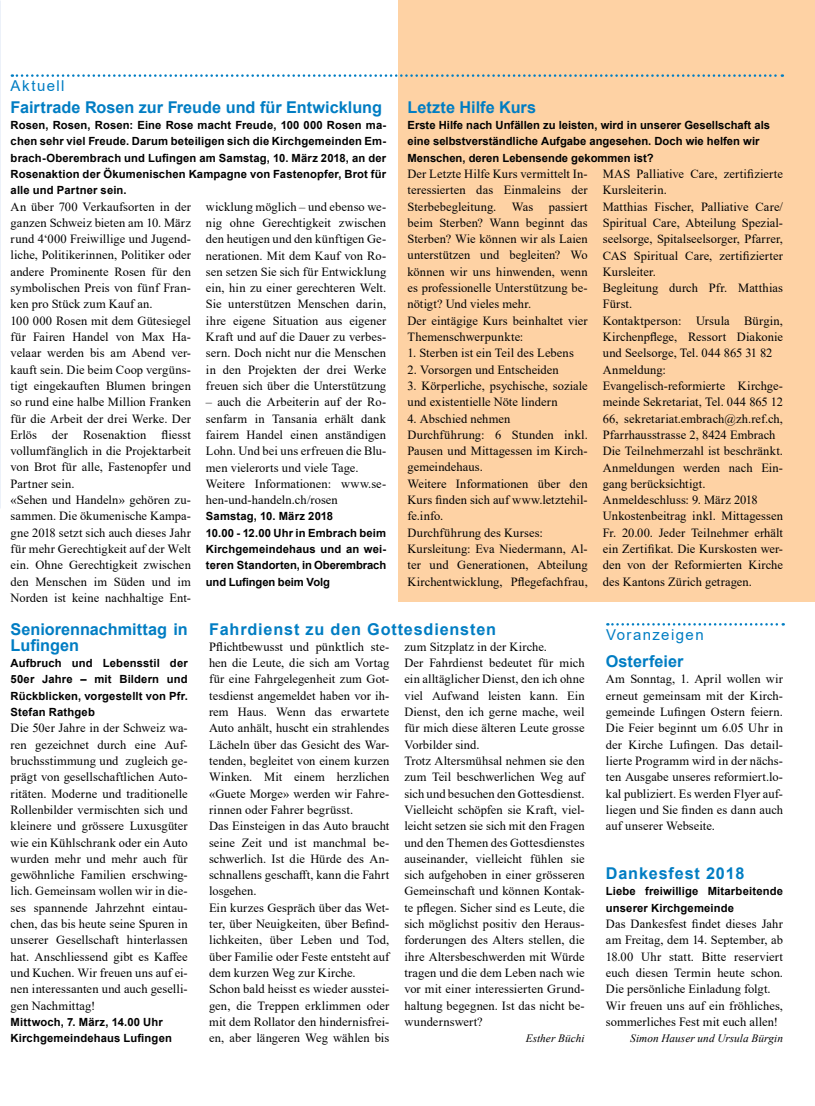
<style>
.page{position:relative;width:815px;height:1106px;background:#fff}
.page>*{position:absolute;margin:0;border:0;box-sizing:border-box;transform-origin:0 0}
.t1{font:700 16.25px/16.2px "Arial";letter-spacing:.005em;color:#007dc3}
.t2{font:700 16.25px "Arial";letter-spacing:.05em;color:#007dc3}
.t3{font:15px "Arial";letter-spacing:.095em;color:#007dc3}
.t4{font:12.5px/16.2px "Times New Roman";letter-spacing:.005em;color:#000}
.t5{font:700 11.25px/16.2px "Arial";letter-spacing:.01em;color:#000}
.t6{font:italic 11.25px "Times New Roman";letter-spacing:.005em;color:#000}
</style>
<div class="page">
<div style="left:398px;top:0;width:417px;height:602px;background:#fed2a4"></div>
<svg style="left:12px;top:74px;width:771px;height:3px"></svg>
<svg style="left:607px;top:623px;width:177px;height:2px"></svg>
<p class="t3" style="left:11px;top:75px;width:55px">Aktuell</p>
<h1 class="t1" style="left:11px;top:99px;width:373px">Fairtrade Rosen zur Freude und für Entwicklung</h1>
<p class="t5" style="left:11px;top:117px;width:377px;text-align:justify">Rosen, Rosen, Rosen: Eine Rose macht Freude, 100 000 Rosen ma&shy;chen sehr viel Freude. Darum beteiligen sich die Kirchgemeinden Em&shy;brach-Oberembrach und Lufingen am Samstag, 10. März 2018, an der Rosenaktion der Ökumenischen Kampagne von Fastenopfer, Brot für alle und Partner sein.</p>
<p class="t4" style="left:11px;top:198px;width:182px">An über 700 Verkaufsorten in der ganzen Schweiz bieten am 10. März rund 4‘000 Freiwillige und Jugend&shy;liche, Politikerinnen, Politiker oder andere Prominente Rosen für den symbolischen Preis von fünf Fran&shy;ken pro Stück zum Kauf an.<br>100 000 Rosen mit dem Gütesiegel für Fairen Handel von Max Ha&shy;velaar werden bis am Abend ver&shy;kauft sein. Die beim Coop vergüns&shy;tigt eingekauften Blumen bringen so rund eine halbe Million Franken für die Arbeit der drei Werke. Der<br>Erlös der Rosenaktion fliesst vollumfänglich in die Projektarbeit von Brot für alle, Fastenopfer und<br>Partner sein.<br>«Sehen und Handeln» gehören zu&shy;sammen. Die ökumenische Kampa&shy;gne 2018 setzt sich auch dieses Jahr für mehr Gerechtigkeit auf der Welt ein. Ohne Gerechtigkeit zwischen den Menschen im Süden und im<br>Norden ist keine nachhaltige Ent-</p>
<p class="t4" style="left:206px;top:198px;width:182px;text-align:justify">wicklung möglich – und ebenso we&shy;nig ohne Gerechtigkeit zwischen den heutigen und den künftigen Ge&shy;nerationen. Mit dem Kauf von Ro&shy;sen setzen Sie sich für Entwicklung ein, hin zu einer gerechteren Welt.<br>Sie unterstützen Menschen darin, ihre eigene Situation aus eigener Kraft und auf die Dauer zu verbes&shy;sern. Doch nicht nur die Menschen in den Projekten der drei Werke freuen sich über die Unterstützung</p>
<p class="t4" style="left:206px;top:393px;width:182px">– auch die Arbeiterin auf der Ro&shy;senfarm in Tansania erhält dank fairem Handel einen anständigen<br>Lohn. Und bei uns erfreuen die Blu&shy;men vielerorts und viele Tage.<br>Weitere Informationen: www.se&shy;hen-und-handeln.ch/rosen</p>
<p class="t5" style="left:206px;top:508px;width:182px">Samstag, 10. März 2018<br>10.00 - 12.00 Uhr in Embrach beim<br>Kirchgemeindehaus und an wei&shy;teren Standorten, in Oberembrach und Lufingen beim Volg</p>
<h1 class="t1" style="left:407px;top:99px;width:130px">Letzte Hilfe Kurs</h1>
<p class="t5" style="left:407px;top:117px;width:364px">Erste Hilfe nach Unfällen zu leisten, wird in unserer Gesellschaft als eine selbstverständliche Aufgabe angesehen. Doch wie helfen wir<br>Menschen, deren Lebensende gekommen ist?</p>
<p class="t4" style="left:407px;top:165px;width:182px">Der Letzte Hilfe Kurs vermittelt In&shy;teressierten das Einmaleins der<br>Sterbebegleitung. Was passiert beim Sterben? Wann beginnt das<br>Sterben? Wie können wir als Laien unterstützen und begleiten? Wo können wir uns hinwenden, wenn es professionelle Unterstützung be&shy;nötigt? Und vieles mehr.<br>Der eintägige Kurs beinhaltet vier<br>Themenschwerpunkte:</p>
<p class="t4" style="left:407px;top:344px;width:168px">1. Sterben ist ein Teil des Lebens</p>
<p class="t4" style="left:407px;top:361px;width:153px">2. Vorsorgen und Entscheiden</p>
<p class="t4" style="left:407px;top:377px;width:182px">3. Körperliche, psychische, soziale und existentielle Nöte lindern</p>
<p class="t4" style="left:407px;top:410px;width:182px">4. Abschied nehmen<br>Durchführung: 6 Stunden inkl.<br>Pausen und Mittagessen im Kirch&shy;gemeindehaus.<br>Weitere Informationen über den<br>Kurs finden sich auf www.letztehil&shy;fe.info.<br>Durchführung des Kurses:<br>Kursleitung: Eva Niedermann, Al&shy;ter und Generationen, Abteilung<br>Kirchentwicklung, Pflegefachfrau,</p>
<p class="t4" style="left:603px;top:165px;width:182px">MAS Palliative Care, zertifizierte<br>Kursleiterin.<br>Matthias Fischer, Palliative Care/<br>Spiritual Care, Abteilung Spezial&shy;seelsorge, Spitalseelsorger, Pfarrer,<br>CAS Spiritual Care, zertifizierter<br>Kursleiter.<br>Begleitung durch Pfr. Matthias<br>Fürst.<br>Kontaktperson: Ursula Bürgin,<br>Kirchenpflege, Ressort Diakonie und Seelsorge, Tel. 044 865 31 82<br>Anmeldung:<br>Evangelisch-reformierte Kirchge&shy;meinde Sekretariat, Tel. 044 865 12<br>66, sekretariat.embrach@zh.ref.ch,<br>Pfarrhausstrasse 2, 8424 Embrach<br>Die Teilnehmerzahl ist beschränkt.<br>Anmeldungen werden nach Ein&shy;gang berücksichtigt.<br>Anmeldeschluss: 9. März 2018<br>Unkostenbeitrag inkl. Mittagessen<br>Fr. 20.00. Jeder Teilnehmer erhält ein Zertifikat. Die Kurskosten wer&shy;den von der Reformierten Kirche des Kantons Zürich getragen.</p>
<h1 class="t1" style="left:11px;top:621px;width:179px">Seniorennachmittag in<br>Lufingen</h1>
<p class="t5" style="left:11px;top:655px;width:179px;text-align:justify">Aufbruch und Lebensstil der 50er Jahre – mit Bildern und Rückblicken, vorgestellt von Pfr.<br>Stefan Rathgeb</p>
<p class="t4" style="left:11px;top:719px;width:179px;text-align:justify">Die 50er Jahre in der Schweiz wa&shy;ren gezeichnet durch eine Auf&shy;bruchsstimmung und zugleich ge&shy;prägt von gesellschaftlichen Auto&shy;ritäten. Moderne und traditionelle Rollenbilder vermischten sich und kleinere und grössere Luxusgüter wie ein Kühlschrank oder ein Auto wurden mehr und mehr auch für gewöhnliche Familien erschwing&shy;lich. Gemeinsam wollen wir in die&shy;ses spannende Jahrzehnt eintau&shy;chen, das bis heute seine Spuren in unserer Gesellschaft hinterlassen hat. Anschliessend gibt es Kaffee und Kuchen. Wir freuen uns auf ei&shy;nen interessanten und auch geselli&shy;gen Nachmittag!</p>
<p class="t5" style="left:11px;top:1013px;width:163px">Mittwoch, 7. März, 14.00 Uhr<br>Kirchgemeindehaus Lufingen</p>
<h1 class="t2" style="left:209px;top:617px;width:289px">Fahrdienst zu den Gottesdiensten</h1>
<p class="t4" style="left:209px;top:638px;width:182px">Pflichtbewusst und pünktlich ste&shy;hen die Leute, die sich am Vortag für eine Fahrgelegenheit zum Got&shy;tesdienst angemeldet haben vor ih&shy;rem Haus. Wenn das erwartete<br>Auto anhält, huscht ein strahlendes<br>Lächeln über das Gesicht des War&shy;tenden, begleitet von einem kurzen<br>Winken. Mit einem herzlichen «Guete Morge» werden wir Fahre&shy;rinnen oder Fahrer begrüsst.<br>Das Einsteigen in das Auto braucht seine Zeit und ist manchmal be&shy;schwerlich. Ist die Hürde des An&shy;schnallens geschafft, kann die Fahrt losgehen.<br>Ein kurzes Gespräch über das Wet&shy;ter, über Neuigkeiten, über Befind&shy;lichkeiten, über Leben und Tod, über Familie oder Feste entsteht auf dem kurzen Weg zur Kirche.<br>Schon bald heisst es wieder ausstei&shy;gen, die Treppen erklimmen oder mit dem Rollator den hindernisfrei&shy;en, aber längeren Weg wählen bis</p>
<p class="t4" style="left:404px;top:638px;width:182px">zum Sitzplatz in der Kirche.<br>Der Fahrdienst bedeutet für mich ein alltäglicher Dienst, den ich ohne viel Aufwand leisten kann. Ein Dienst, den ich gerne mache, weil für mich diese älteren Leute grosse Vorbilder sind.<br>Trotz Altersmühsal nehmen sie den zum Teil beschwerlichen Weg auf sich und besuchen den Gottesdienst.<br>Vielleicht schöpfen sie Kraft, viel&shy;leicht setzen sie sich mit den Fragen und den Themen des Gottesdienstes auseinander, vielleicht fühlen sie sich aufgehoben in einer grösseren Gemeinschaft und können Kontak&shy;te pflegen. Sicher sind es Leute, die sich möglichst positiv den Heraus&shy;forderungen des Alters stellen, die ihre Altersbeschwerden mit Würde tragen und die dem Leben nach wie vor mit einer interessierten Grund&shy;haltung begegnen. Ist das nicht be&shy;wundernswert?</p>
<p class="t6" style="left:526px;top:1030px;width:60px">Esther Büchi</p>
<p class="t3" style="left:606px;top:624px;width:99px">Voranzeigen</p>
<h1 class="t1" style="left:606px;top:653px;width:79px">Osterfeier</h1>
<p class="t4" style="left:606px;top:670px;width:179px;text-align:justify">Am Sonntag, 1. April wollen wir erneut gemeinsam mit der Kirch&shy;gemeinde Lufingen Ostern feiern.<br>Die Feier beginnt um 6.05 Uhr in der Kirche Lufingen. Das detail&shy;lierte Programm wird in der nächs&shy;ten Ausgabe unseres reformiert.lo&shy;kal publiziert. Es werden Flyer auf&shy;liegen und Sie finden es dann auch auf unserer Webseite.</p>
<h1 class="t2" style="left:606px;top:862px;width:140px">Dankesfest 2018</h1>
<p class="t5" style="left:606px;top:883px;width:179px">Liebe freiwillige Mitarbeitende unserer Kirchgemeinde</p>
<p class="t4" style="left:606px;top:915px;width:179px">Das Dankesfest findet dieses Jahr am Freitag, dem 14. September, ab 18.00 Uhr statt. Bitte reserviert euch diesen Termin heute schon.<br>Die persönliche Einladung folgt.<br>Wir freuen uns auf ein fröhliches, sommerliches Fest mit euch allen!</p>
<p class="t6" style="left:630px;top:1030px;width:154px">Simon Hauser und Ursula Bürgin</p>
</div>
